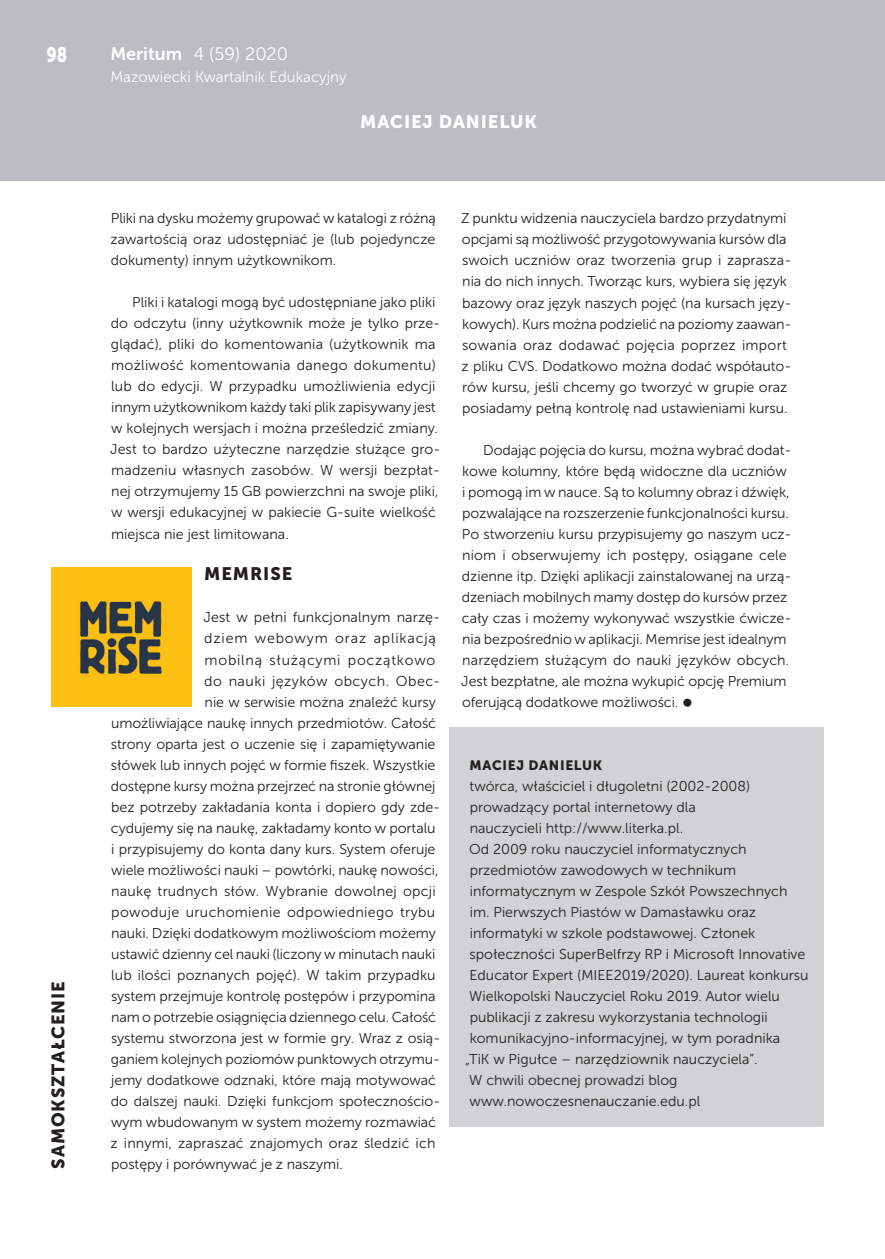
<style>
.page{position:relative;width:885px;height:1259px;background:#fff}
.page>*{position:absolute;margin:0;border:0;box-sizing:border-box;transform-origin:0 0}
.t1{font:21px "Museo Sans 900";color:#fff;scale:.8 1}
.t2{font:18px "Museo Sans 900";letter-spacing:.05em;color:#231f20}
.t3{font:18px "Museo Sans 300";color:#fff}
.t4{font:18px "Museo Sans 900";letter-spacing:.05em;color:#fff}
.t5{font:15px "Museo Sans 300";color:#fff}
.t6{font:14.25px/21px "Museo Sans 300";letter-spacing:-.005em;color:#231f20}
.t7{font:14.25px "Museo Sans 300";letter-spacing:.055em;color:#231f20}
.t8{font:14.25px "Museo Sans 300";letter-spacing:.015em;color:#231f20}
.t9{font:14.25px "Museo Sans 300";letter-spacing:.025em;color:#231f20}
.t10{font:14.25px "Museo Sans 300";letter-spacing:.035em;color:#231f20}
.t11{font:13.5px "Museo Sans 900";letter-spacing:.05em;color:#231f20}
.s1{font-family:"Museo Sans 700"}
.s2{font-family:"Museo Sans 700";font-size:21px}
</style>
<div class="page">
<div style="left:0;top:0;width:884px;height:181px;background:#bcbdc0"></div>
<img style="left:51px;top:568px;width:140px;height:138px">
<div style="left:449px;top:727px;width:374px;height:399px;background:#d1d2d4"></div>
<h1 class="t1" style="left:47px;top:43px;width:28px">98</h1>
<p class="t3" style="left:110px;top:44px;width:179px"><span class="s1">Meritum</span> 4 (59) 2020</p>
<p class="t5" style="left:110px;top:68px;width:238px">Mazowiecki Kwartalnik Edukacyjny</p>
<p class="t4" style="left:360px;top:112px;width:178px">MACIEJ DANIELUK</p>
<p class="t2" style="left:48px;top:1168px;width:189px;rotate:-90deg">SAMOKSZTAŁCENIE</p>
<p class="t6" style="left:110px;top:208px;width:327px;text-align:justify">Pliki na dysku możemy grupować w katalogi z różną zawartością oraz udostępniać je (lub pojedyncze dokumenty) innym użytkownikom.</p>
<p class="t6" style="left:110px;top:292px;width:331px;text-indent:22px">Pliki i katalogi mogą być udostępniane jako pliki do odczytu (inny użytkownik może je tylko prze&shy;glądać), pliki do komentowania (użytkownik ma możliwość komentowania danego dokumentu) lub do edycji. W przypadku umożliwienia edycji innym użytkownikom każdy taki plik zapisywany jest w kolejnych wersjach i można prześledzić zmiany.<br>Jest to bardzo użyteczne narzędzie służące gro&shy;madzeniu własnych zasobów. W wersji bezpłat&shy;nej otrzymujemy 15 GB powierzchni na swoje pliki, w wersji edukacyjnej w pakiecie G-suite wielkość miejsca nie jest limitowana.</p>
<p class="t2" style="left:204px;top:564px;width:89px">MEMRISE</p>
<p class="t6" style="left:203px;top:607px;width:238px">Jest w pełni funkcjonalnym narzę-</p>
<p class="t7" style="left:204px;top:631px;width:233px">dziem webowym oraz aplikacją</p>
<p class="t7" style="left:205px;top:652px;width:232px">mobilną służącymi początkowo</p>
<p class="t10" style="left:204px;top:673px;width:237px">do nauki języków obcych. Obec-</p>
<p class="t6" style="left:204px;top:691px;width:233px">nie w serwisie można znaleźć kursy</p>
<p class="t6" style="left:111px;top:712px;width:326px">umożliwiające naukę innych przedmiotów. Całość</p>
<p class="t6" style="left:111px;top:733px;width:326px">strony oparta jest o uczenie się i zapamiętywanie</p>
<p class="t6" style="left:111px;top:754px;width:326px">słówek lub innych pojęć w formie fiszek. Wszystkie</p>
<p class="t6" style="left:111px;top:775px;width:326px">dostępne kursy można przejrzeć na stronie głównej</p>
<p class="t6" style="left:111px;top:796px;width:330px">bez potrzeby zakładania konta i dopiero gdy zde-</p>
<p class="t6" style="left:111px;top:817px;width:326px">cydujemy się na naukę, zakładamy konto w portalu</p>
<p class="t6" style="left:111px;top:838px;width:326px">i przypisujemy do konta dany kurs. System oferuje</p>
<p class="t6" style="left:111px;top:859px;width:329px">wiele możliwości nauki – powtórki, naukę nowości,</p>
<p class="t8" style="left:111px;top:883px;width:326px">naukę trudnych słów. Wybranie dowolnej opcji</p>
<p class="t9" style="left:111px;top:904px;width:325px">powoduje uruchomienie odpowiedniego trybu</p>
<p class="t6" style="left:111px;top:922px;width:326px">nauki. Dzięki dodatkowym możliwościom możemy</p>
<p class="t6" style="left:111px;top:943px;width:326px">ustawić dzienny cel nauki (liczony w minutach nauki</p>
<p class="t6" style="left:111px;top:964px;width:326px">lub ilości poznanych pojęć). W takim przypadku</p>
<p class="t6" style="left:111px;top:985px;width:326px">system przejmuje kontrolę postępów i przypomina</p>
<p class="t6" style="left:111px;top:1006px;width:326px">nam o potrzebie osiągnięcia dziennego celu. Całość</p>
<p class="t6" style="left:111px;top:1027px;width:331px">systemu stworzona jest w formie gry. Wraz z osią-</p>
<p class="t6" style="left:111px;top:1048px;width:330px">ganiem kolejnych poziomów punktowych otrzymu-</p>
<p class="t6" style="left:111px;top:1069px;width:326px">jemy dodatkowe odznaki, które mają motywować</p>
<p class="t6" style="left:111px;top:1090px;width:331px">do dalszej nauki. Dzięki funkcjom społecznościo-</p>
<p class="t6" style="left:111px;top:1111px;width:326px">wym wbudowanym w system możemy rozmawiać</p>
<p class="t6" style="left:110px;top:1132px;width:326px">z innymi, zapraszać znajomych oraz śledzić ich</p>
<p class="t6" style="left:111px;top:1153px;width:233px">postępy i porównywać je z naszymi.</p>
<p class="t6" style="left:461px;top:208px;width:332px">Z punktu widzenia nauczyciela bardzo przydatnymi opcjami są możliwość przygotowywania kursów dla swoich uczniów oraz tworzenia grup i zaprasza&shy;nia do nich innych. Tworząc kurs, wybiera się język bazowy oraz język naszych pojęć (na kursach języ&shy;kowych). Kurs można podzielić na poziomy zaawan&shy;sowania oraz dodawać pojęcia poprzez import z pliku CVS. Dodatkowo można dodać współauto&shy;rów kursu, jeśli chcemy go tworzyć w grupie oraz posiadamy pełną kontrolę nad ustawieniami kursu.</p>
<p class="t6" style="left:461px;top:439px;width:331px;text-indent:22px">Dodając pojęcia do kursu, można wybrać dodat&shy;kowe kolumny, które będą widoczne dla uczniów i pomogą im w nauce. Są to kolumny obraz i dźwięk, pozwalające na rozszerzenie funkcjonalności kursu.<br>Po stworzeniu kursu przypisujemy go naszym ucz&shy;niom i obserwujemy ich postępy, osiągane cele dzienne itp. Dzięki aplikacji zainstalowanej na urzą&shy;dzeniach mobilnych mamy dostęp do kursów przez cały czas i możemy wykonywać wszystkie ćwicze&shy;nia bezpośrednio w aplikacji. Memrise jest idealnym narzędziem służącym do nauki języków obcych.<br>Jest bezpłatne, ale można wykupić opcję Premium oferującą dodatkowe możliwości. <span class="s2">∞</span></p>
<p class="t11" style="left:469px;top:757px;width:134px">MACIEJ DANIELUK</p>
<p class="t6" style="left:469px;top:775px;width:282px">twórca, właściciel i długoletni (2002-2008)</p>
<p class="t6" style="left:469px;top:796px;width:227px">prowadzący portal internetowy dla</p>
<p class="t6" style="left:469px;top:817px;width:215px">nauczycieli http://www.literka.pl.</p>
<p class="t6" style="left:469px;top:838px;width:279px">Od 2009 roku nauczyciel informatycznych</p>
<p class="t6" style="left:469px;top:859px;width:268px">przedmiotów zawodowych w technikum</p>
<p class="t6" style="left:469px;top:880px;width:319px">informatycznym w Zespole Szkół Powszechnych</p>
<p class="t6" style="left:469px;top:901px;width:288px">im. Pierwszych Piastów w Damasławku oraz</p>
<p class="t6" style="left:469px;top:922px;width:287px">informatyki w szkole podstawowej. Członek</p>
<p class="t6" style="left:469px;top:943px;width:337px">społeczności SuperBelfrzy RP i Microsoft Innovative</p>
<p class="t6" style="left:469px;top:964px;width:340px">Educator Expert (MIEE2019/2020). Laureat konkursu</p>
<p class="t6" style="left:469px;top:985px;width:312px">Wielkopolski Nauczyciel Roku 2019. Autor wielu</p>
<p class="t6" style="left:469px;top:1006px;width:299px">publikacji z zakresu wykorzystania technologii</p>
<p class="t6" style="left:469px;top:1027px;width:312px">komunikacyjno-informacyjnej, w tym poradnika</p>
<p class="t6" style="left:465px;top:1048px;width:294px">„TiK w Pigułce – narzędziownik nauczyciela”.</p>
<p class="t6" style="left:469px;top:1069px;width:210px">W chwili obecnej prowadzi blog</p>
<p class="t6" style="left:469px;top:1090px;width:232px">www.nowoczesnenauczanie.edu.pl</p>
</div>
